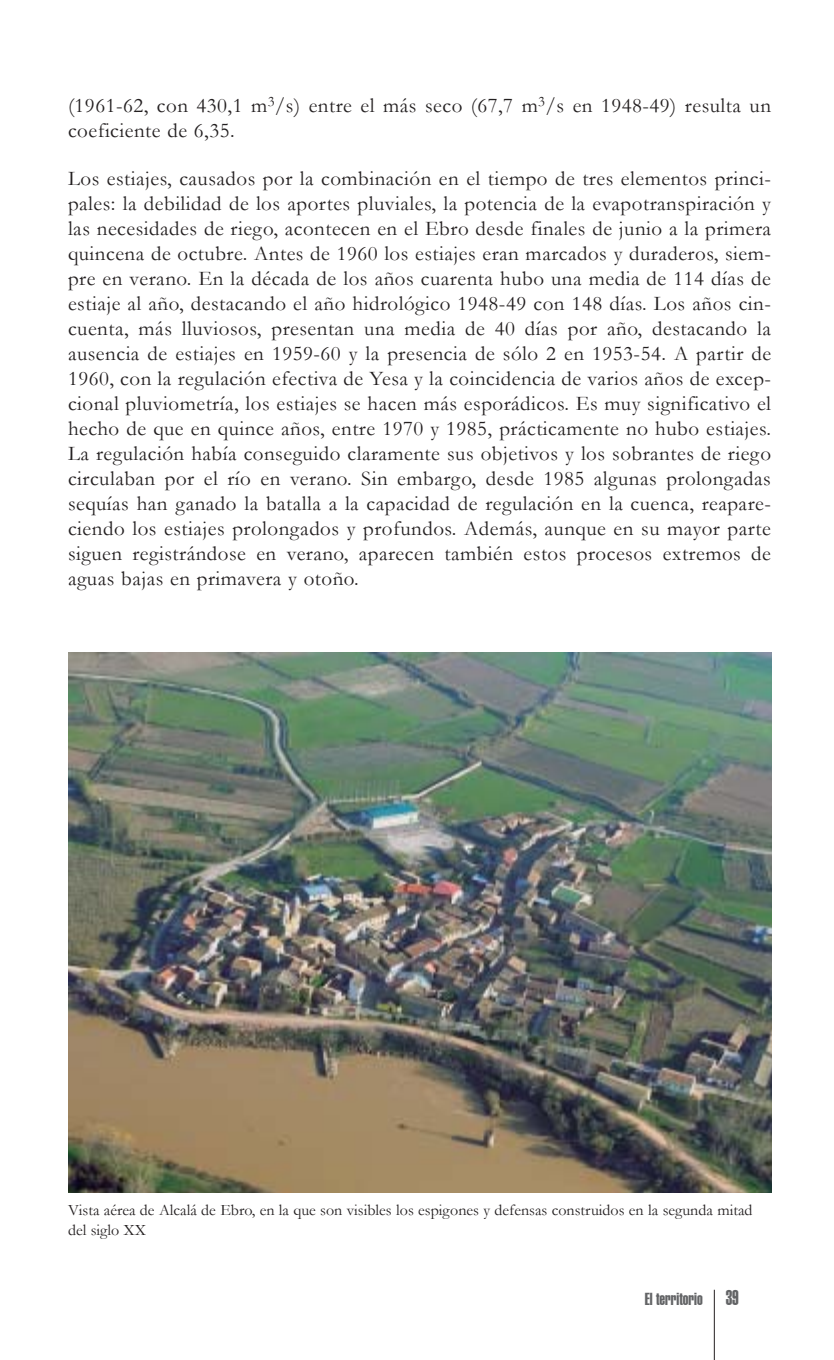
<style>
.page{position:relative;width:834px;height:1360px;background:#fff}
.page>*{position:absolute;margin:0;border:0;box-sizing:border-box;transform-origin:0 0}
.t1{font:21px/25px "Garamond";letter-spacing:.025em;color:#231f20}
.t2{font:17px "Helvetica Extra Compressed";color:#636466}
.t3{font:16px/20px "Garamond";color:#231f20}
.s1{font-size:21px}
</style>
<div class="page">
<hr style="left:714px;top:1290px;width:1px;height:70px;background:#231f20">
<img style="left:68px;top:653px;width:703px;height:540px">
<p class="t1" style="left:68px;top:94px;width:705px">(1961-62, con 430,1 m<sup>3</sup>/s) entre el más seco (67,7 m<sup>3</sup>/s en 1948-49) resulta un coeficiente de 6,35.</p>
<p class="t1" style="left:68px;top:166px;width:705px;text-align:justify">Los estiajes, causados por la combinación en el tiempo de tres elementos princi&shy;pales: la debilidad de los aportes pluviales, la potencia de la evapotranspiración y las necesidades de riego, acontecen en el Ebro desde finales de junio a la primera quincena de octubre. Antes de 1960 los estiajes eran marcados y duraderos, siem&shy;pre en verano. En la década de los años cuarenta hubo una media de 114 días de estiaje al año, destacando el año hidrológico 1948-49 con 148 días. Los años cin&shy;cuenta, más lluviosos, presentan una media de 40 días por año, destacando la ausencia de estiajes en 1959-60 y la presencia de sólo 2 en 1953-54. A partir de 1960, con la regulación efectiva de Yesa y la coincidencia de varios años de excep&shy;cional pluviometría, los estiajes se hacen más esporádicos. Es muy significativo el hecho de que en quince años, entre 1970 y 1985, prácticamente no hubo estiajes.<br>La regulación había conseguido claramente sus objetivos y los sobrantes de riego circulaban por el río en verano. Sin embargo, desde 1985 algunas prolongadas sequías han ganado la batalla a la capacidad de regulación en la cuenca, reapare&shy;ciendo los estiajes prolongados y profundos. Además, aunque en su mayor parte siguen registrándose en verano, aparecen también estos procesos extremos de aguas bajas en primavera y otoño.</p>
<p class="t3" style="left:68px;top:1200px;width:686px">Vista aérea de Alcalá de Ebro, en la que son visibles los espigones y defensas construidos en la segunda mitad del siglo XX</p>
<p class="t2" style="left:645px;top:1293px;width:96px">El territorio <span class="s1">39</span></p>
</div>
